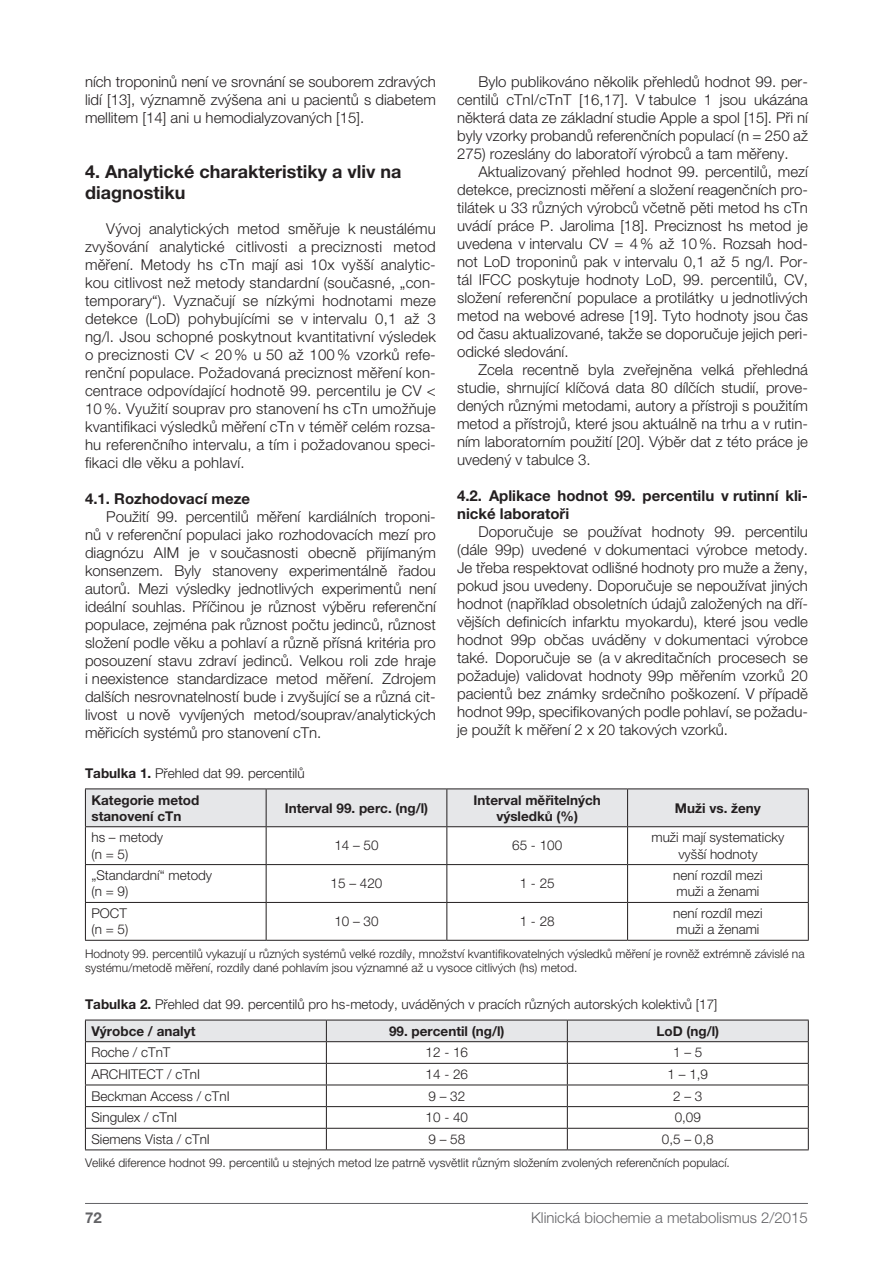
<style>
.page{position:relative;width:893px;height:1263px;background:#fff}
.page>*{position:absolute;margin:0;border:0;box-sizing:border-box;transform-origin:0 0}
.t1{font:700 18px/21.6px "Helvetica Neue CE";color:#231f20}
.t2{font:300 15px/18px "Helvetica Neue CE";color:#231f20;text-align:justify}
.t3{font:700 15px/18px "Helvetica Neue CE";color:#231f20}
.t4{font:300 15px "Helvetica Neue CE";color:#636366}
.t5{font:700 15px "Helvetica Neue CE";color:#636366}
.t6{font:300 13.5px/16.2px "Helvetica Neue CE";color:#231f20}
.t7{font:700 13.5px/26.2px "Helvetica Neue CE";color:#231f20}
.t8{font:300 12px/14.4px "Helvetica Neue CE";color:#231f20}
.s1{font-weight:300}
.s2{font-weight:700}
</style>
<div class="page">
<hr style="left:85px;top:1203px;width:723px;height:1px;background:#636366">
<div style="left:86px;top:789px;width:722px;height:37px;background:#e6e7e9"></div>
<hr style="left:85px;top:788px;width:181px;height:1px;background:#231f20">
<hr style="left:85px;top:789px;width:1px;height:37px;background:#231f20">
<hr style="left:266px;top:788px;width:181px;height:1px;background:#231f20">
<hr style="left:266px;top:789px;width:1px;height:37px;background:#231f20">
<hr style="left:447px;top:788px;width:181px;height:1px;background:#231f20">
<hr style="left:446px;top:789px;width:1px;height:37px;background:#231f20">
<hr style="left:628px;top:788px;width:181px;height:1px;background:#231f20">
<hr style="left:627px;top:789px;width:1px;height:37px;background:#231f20">
<hr style="left:808px;top:789px;width:1px;height:37px;background:#231f20">
<hr style="left:85px;top:826px;width:181px;height:1px;background:#231f20">
<hr style="left:85px;top:827px;width:1px;height:37px;background:#231f20">
<hr style="left:266px;top:826px;width:181px;height:1px;background:#231f20">
<hr style="left:266px;top:827px;width:1px;height:37px;background:#231f20">
<hr style="left:447px;top:826px;width:181px;height:1px;background:#231f20">
<hr style="left:446px;top:827px;width:1px;height:37px;background:#231f20">
<hr style="left:628px;top:826px;width:181px;height:1px;background:#231f20">
<hr style="left:627px;top:827px;width:1px;height:37px;background:#231f20">
<hr style="left:808px;top:827px;width:1px;height:37px;background:#231f20">
<hr style="left:85px;top:864px;width:181px;height:1px;background:#231f20">
<hr style="left:85px;top:865px;width:1px;height:37px;background:#231f20">
<hr style="left:266px;top:864px;width:181px;height:1px;background:#231f20">
<hr style="left:266px;top:865px;width:1px;height:37px;background:#231f20">
<hr style="left:447px;top:864px;width:181px;height:1px;background:#231f20">
<hr style="left:446px;top:865px;width:1px;height:37px;background:#231f20">
<hr style="left:628px;top:864px;width:181px;height:1px;background:#231f20">
<hr style="left:627px;top:865px;width:1px;height:37px;background:#231f20">
<hr style="left:808px;top:865px;width:1px;height:37px;background:#231f20">
<hr style="left:85px;top:902px;width:181px;height:1px;background:#231f20">
<hr style="left:85px;top:903px;width:1px;height:37px;background:#231f20">
<hr style="left:266px;top:902px;width:181px;height:1px;background:#231f20">
<hr style="left:266px;top:903px;width:1px;height:37px;background:#231f20">
<hr style="left:447px;top:902px;width:181px;height:1px;background:#231f20">
<hr style="left:446px;top:903px;width:1px;height:37px;background:#231f20">
<hr style="left:628px;top:902px;width:181px;height:1px;background:#231f20">
<hr style="left:627px;top:903px;width:1px;height:37px;background:#231f20">
<hr style="left:808px;top:903px;width:1px;height:37px;background:#231f20">
<hr style="left:85px;top:940px;width:181px;height:1px;background:#231f20">
<hr style="left:266px;top:940px;width:181px;height:1px;background:#231f20">
<hr style="left:447px;top:940px;width:181px;height:1px;background:#231f20">
<hr style="left:628px;top:940px;width:181px;height:1px;background:#231f20">
<svg style="left:85px;top:1020px;width:724px;height:129px"></svg>
<hr style="left:85px;top:1149px;width:241px;height:1px;background:#231f20">
<hr style="left:326px;top:1149px;width:241px;height:1px;background:#231f20">
<hr style="left:567px;top:1149px;width:242px;height:1px;background:#231f20">
<p class="t2" style="left:85px;top:73px;width:352px">ních troponinů není ve srovnání se souborem zdravých lidí [13], významně zvýšena ani u pacientů s diabetem mellitem [14] ani u hemodialyzovaných [15].</p>
<p class="t1" style="left:85px;top:160px;width:318px">4. Analytické charakteristiky a vliv na diagnostiku</p>
<p class="t2" style="left:85px;top:220px;width:352px;text-indent:21px">Vývoj analytických metod směřuje k neustálému zvyšování analytické citlivosti a preciznosti metod měření. Metody hs cTn mají asi 10x vyšší analytic&shy;kou citlivost než metody standardní (současné, „con&shy;temporary“). Vyznačují se nízkými hodnotami meze detekce (LoD) pohybujícími se v intervalu 0,1 až 3 ng/l. Jsou schopné poskytnout kvantitativní výsledek o preciznosti CV &lt; 20% u 50 až 100% vzorků refe&shy;renční populace. Požadovaná preciznost měření kon&shy;centrace odpovídající hodnotě 99. percentilu je CV &lt; 10%. Využití souprav pro stanovení hs cTn umožňuje kvantifikaci výsledků měření cTn v téměř celém rozsa&shy;hu referenčního intervalu, a tím i požadovanou speci&shy;fikaci dle věku a pohlaví.</p>
<p class="t3" style="left:85px;top:490px;width:167px">4.1. Rozhodovací meze</p>
<p class="t2" style="left:85px;top:508px;width:352px;text-indent:21px">Použití 99. percentilů měření kardiálních troponi&shy;nů v referenční populaci jako rozhodovacích mezí pro diagnózu AIM je v současnosti obecně přijímaným konsenzem. Byly stanoveny experimentálně řadou autorů. Mezi výsledky jednotlivých experimentů není ideální souhlas. Příčinou je různost výběru referenční populace, zejména pak různost počtu jedinců, různost složení podle věku a pohlaví a různě přísná kritéria pro posouzení stavu zdraví jedinců. Velkou roli zde hraje i neexistence standardizace metod měření. Zdrojem dalších nesrovnatelností bude i zvyšující se a různá cit&shy;livost u nově vyvíjených metod/souprav/analytických měřicích systémů pro stanovení cTn.</p>
<p class="t2" style="left:457px;top:73px;width:352px;text-indent:21px">Bylo publikováno několik přehledů hodnot 99. per&shy;centilů cTnI/cTnT [16,17]. V tabulce 1 jsou ukázána některá data ze základní studie Apple a spol [15]. Při ní byly vzorky probandů referenčních populací (n = 250 až 275) rozeslány do laboratoří výrobců a tam měřeny.</p>
<p class="t2" style="left:457px;top:163px;width:352px;text-indent:21px">Aktualizovaný přehled hodnot 99. percentilů, mezí detekce, preciznosti měření a složení reagenčních pro&shy;tilátek u 33 různých výrobců včetně pěti metod hs cTn uvádí práce P. Jarolima [18]. Preciznost hs metod je uvedena v intervalu CV = 4% až 10%. Rozsah hod&shy;not LoD troponinů pak v intervalu 0,1 až 5 ng/l. Por&shy;tál IFCC poskytuje hodnoty LoD, 99. percentilů, CV, složení referenční populace a protilátky u jednotlivých metod na webové adrese [19]. Tyto hodnoty jsou čas od času aktualizované, takže se doporučuje jejich peri&shy;odické sledování.</p>
<p class="t2" style="left:457px;top:361px;width:352px;text-indent:21px">Zcela recentně byla zveřejněna velká přehledná studie, shrnující klíčová data 80 dílčích studií, prove&shy;dených různými metodami, autory a přístroji s použitím metod a přístrojů, které jsou aktuálně na trhu a v rutin&shy;ním laboratorním použití [20]. Výběr dat z této práce je uvedený v tabulce 3.</p>
<p class="t3" style="left:457px;top:487px;width:352px">4.2. Aplikace hodnot 99. percentilu v rutinní kli&shy;nické laboratoři</p>
<p class="t2" style="left:457px;top:523px;width:352px;text-indent:21px">Doporučuje se používat hodnoty 99. percentilu (dále 99p) uvedené v dokumentaci výrobce metody.<br>Je třeba respektovat odlišné hodnoty pro muže a ženy, pokud jsou uvedeny. Doporučuje se nepoužívat jiných hodnot (například obsoletních údajů založených na dří&shy;vějších definicích infarktu myokardu), které jsou vedle hodnot 99p občas uváděny v dokumentaci výrobce také. Doporučuje se (a v akreditačních procesech se požaduje) validovat hodnoty 99p měřením vzorků 20 pacientů bez známky srdečního poškození. V případě hodnot 99p, specifikovaných podle pohlaví, se požadu&shy;je použít k měření 2 x 20 takových vzorků.</p>
<p class="t7" style="left:91px;top:760px;width:215px;text-indent:-6px">Tabulka 1. <span class="s1">Přehled dat 99. percentilů<br></span>Kategorie metod</p>
<p class="t7" style="left:91px;top:803px;width:92px">stanovení cTn</p>
<p class="t7" style="left:285px;top:795px;width:145px">Interval 99. perc. (ng/l)</p>
<p class="t7" style="left:474px;top:792px;width:129px;line-height:16.2px;text-align:center">Interval měřitelných výsledků (%)</p>
<p class="t7" style="left:675px;top:795px;width:88px">Muži vs. ženy</p>
<p class="t6" style="left:91px;top:830px;width:73px">hs – metody (n = 5)</p>
<p class="t6" style="left:334px;top:838px;width:46px">14 – 50</p>
<p class="t6" style="left:512px;top:838px;width:52px">65 - 100</p>
<p class="t6" style="left:651px;top:830px;width:134px;text-align:center">muži mají systematicky vyšší hodnoty</p>
<p class="t6" style="left:91px;top:867px;width:122px">„Standardní“ metody (n = 9)</p>
<p class="t6" style="left:331px;top:875px;width:53px">15 – 420</p>
<p class="t6" style="left:520px;top:875px;width:37px">1 - 25</p>
<p class="t6" style="left:673px;top:867px;width:91px">není rozdíl mezi muži a ženami</p>
<p class="t6" style="left:91px;top:905px;width:38px">POCT (n = 5)</p>
<p class="t6" style="left:334px;top:913px;width:46px">10 – 30</p>
<p class="t6" style="left:520px;top:913px;width:37px">1 - 28</p>
<p class="t6" style="left:673px;top:905px;width:91px">není rozdíl mezi muži a ženami</p>
<p class="t8" style="left:85px;top:946px;width:721px">Hodnoty 99. percentilů vykazují u různých systémů velké rozdíly, množství kvantifikovatelných výsledků měření je rovněž extrémně závislé na systému/metodě měření, rozdíly dané pohlavím jsou významné až u vysoce citlivých (hs) metod.</p>
<p class="t6" style="left:91px;top:992px;width:628px;line-height:26.2px;text-indent:-6px"><span class="s2">Tabulka 2.</span> Přehled dat 99. percentilů pro hs-metody, uváděných v pracích různých autorských kolektivů [17]<br><span class="s2">Výrobce / analyt</span></p>
<p class="t7" style="left:389px;top:1018px;width:117px">99. percentil (ng/l)</p>
<p class="t7" style="left:656px;top:1018px;width:64px">LoD (ng/l)</p>
<p class="t6" style="left:91px;top:1044px;width:81px">Roche / cTnT</p>
<p class="t6" style="left:426px;top:1044px;width:44px">12 - 16</p>
<p class="t6" style="left:673px;top:1044px;width:31px">1 – 5</p>
<p class="t6" style="left:91px;top:1066px;width:110px">ARCHITECT / cTnI</p>
<p class="t6" style="left:426px;top:1066px;width:44px">14 - 26</p>
<p class="t6" style="left:668px;top:1066px;width:42px">1 – 1,9</p>
<p class="t6" style="left:91px;top:1088px;width:140px">Beckman Access / cTnI</p>
<p class="t6" style="left:428px;top:1088px;width:38px">9 – 32</p>
<p class="t6" style="left:673px;top:1088px;width:31px">2 – 3</p>
<p class="t6" style="left:91px;top:1109px;width:87px">Singulex / cTnI</p>
<p class="t6" style="left:426px;top:1109px;width:44px">10 - 40</p>
<p class="t6" style="left:675px;top:1109px;width:28px">0,09</p>
<p class="t6" style="left:91px;top:1131px;width:120px">Siemens Vista / cTnI</p>
<p class="t6" style="left:428px;top:1131px;width:38px">9 – 58</p>
<p class="t6" style="left:662px;top:1131px;width:53px">0,5 – 0,8</p>
<p class="t8" style="left:85px;top:1156px;width:646px">Veliké diference hodnot 99. percentilů u stejných metod lze patrně vysvětlit různým složením zvolených referenčních populací.</p>
<p class="t5" style="left:85px;top:1209px;width:18px">72</p>
<p class="t4" style="left:531px;top:1209px;width:278px">Klinická biochemie a metabolismus 2/2015</p>
</div>
